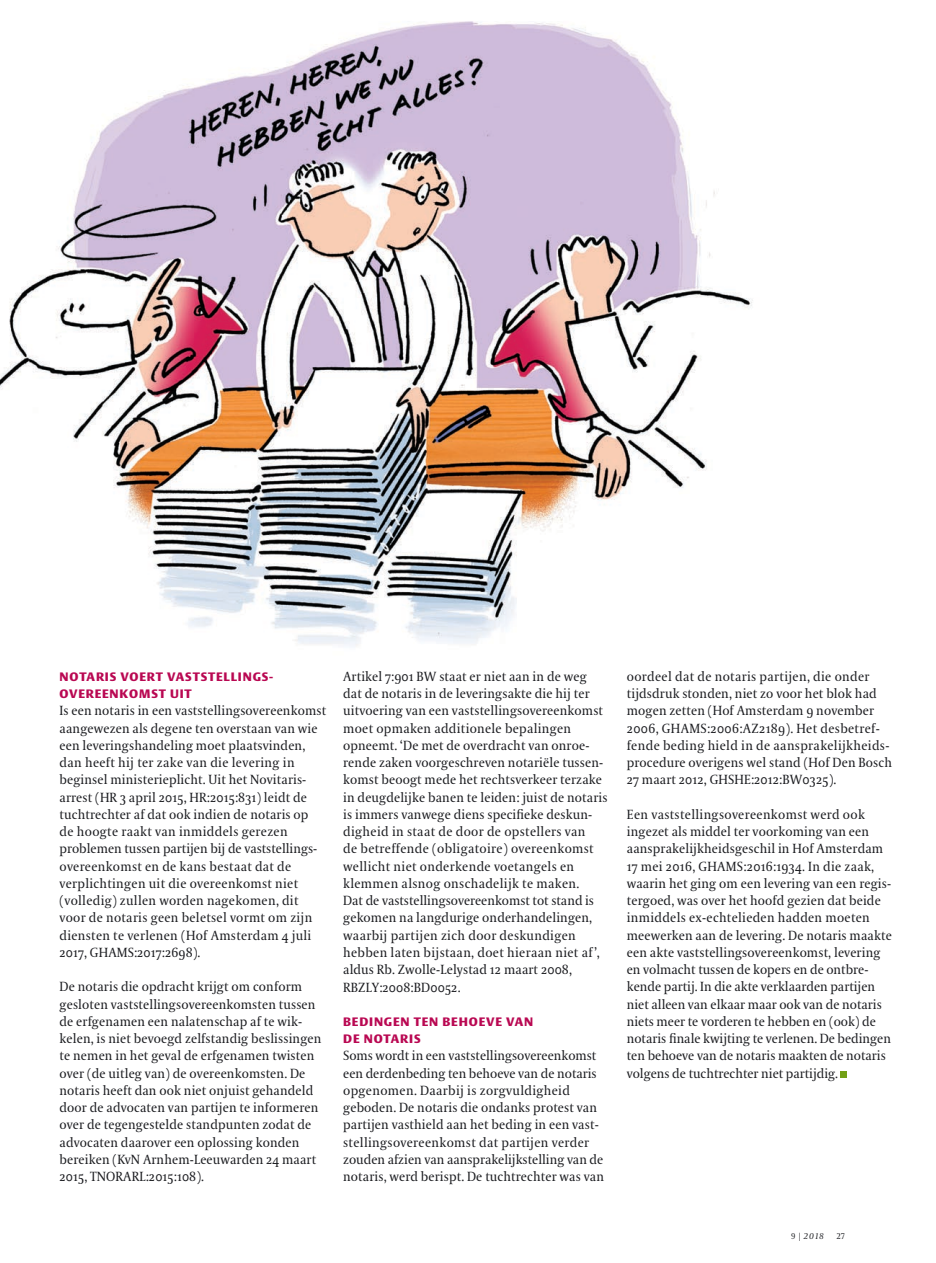
<style>
.page{position:relative;width:936px;height:1263px;background:#fff}
.page>*{position:absolute;margin:0;border:0;box-sizing:border-box;transform-origin:0 0}
.t1{font:13.2px/17.2px "VPRO Coranto";letter-spacing:.01em;color:#1b1c20}
.t2{font:700 12px/17.2px "VPRO Vesta";letter-spacing:.07em;color:#b90852}
.t3{font:italic 8.25px "VPRO Coranto";color:#1b1c20}
.t4{font:8.25px "VPRO Coranto Cn";color:#1b1c20}
.s1{font-family:"VPRO Coranto Cn";font-style:normal}
</style>
<div class="page">
<img style="left:0;top:21px;width:753px;height:625px">
<div style="left:840px;top:1071px;width:7px;height:7px;background:#72a016"></div>
<p class="t2" style="left:60px;top:669px;width:214px">NOTARIS VOERT VASTSTELLINGS-<br>OVEREENKOMST UIT</p>
<p class="t1" style="left:60px;top:702px;width:268px">Is een notaris in een vaststellingsovereenkomst aangewezen als degene ten overstaan van wie een leveringshandeling moet plaatsvinden, dan heeft hij ter zake van die levering in beginsel ministerieplicht. Uit het Novitaris&shy;arrest (HR 3 april 2015, HR:2015:831) leidt de tuchtrechter af dat ook indien de notaris op<br>de hoogte raakt van inmiddels gerezen problemen tussen partijen bij de vaststellings&shy;overeenkomst en de kans bestaat dat de verplichtingen uit die overeenkomst niet (volledig) zullen worden nagekomen, dit voor de notaris geen beletsel vormt om zijn diensten te verlenen (Hof Amsterdam 4 juli 2017, GHAMS:2017:2698).</p>
<p class="t1" style="left:60px;top:978px;width:263px">De notaris die opdracht krijgt om conform gesloten vaststellingsovereenkomsten tussen de erfgenamen een nalatenschap af te wik&shy;kelen, is niet bevoegd zelfstandig beslissingen te nemen in het geval de erfgenamen twisten over (de uitleg van) de overeenkomsten. De notaris heeft dan ook niet onjuist gehandeld door de advocaten van partijen te informeren over de tegengestelde standpunten zodat de advocaten daarover een oplossing konden bereiken (KvN Arnhem-Leeuwarden 24 maart 2015, TNORARL:2015:108).</p>
<p class="t1" style="left:343px;top:668px;width:266px">Artikel 7:901 BW staat er niet aan in de weg dat de notaris in de leveringsakte die hij ter uitvoering van een vaststellingsovereenkomst moet opmaken additionele bepalingen opneemt. ‘De met de overdracht van onroe&shy;rende zaken voorgeschreven notariële tussen&shy;komst beoogt mede het rechtsverkeer terzake in deugdelijke banen te leiden: juist de notaris is immers vanwege diens specifieke deskun&shy;digheid in staat de door de opstellers van<br>de betreffende (obligatoire) overeenkomst wellicht niet onderkende voetangels en klemmen alsnog onschadelijk te maken.<br>Dat de vaststellingsovereenkomst tot stand is gekomen na langdurige onderhandelingen, waarbij partijen zich door deskundigen hebben laten bijstaan, doet hieraan niet af’, aldus Rb. Zwolle-Lelystad 12 maart 2008, RBZLY:2008:BD0052.</p>
<p class="t2" style="left:343px;top:1014px;width:190px">BEDINGEN TEN BEHOEVE VAN<br>DE NOTARIS</p>
<p class="t1" style="left:343px;top:1047px;width:262px">Soms wordt in een vaststellingsovereenkomst een derdenbeding ten behoeve van de notaris opgenomen. Daarbij is zorgvuldigheid geboden. De notaris die ondanks protest van partijen vasthield aan het beding in een vast&shy;stellingsovereenkomst dat partijen verder zouden afzien van aansprakelijkstelling van de notaris, werd berispt. De tuchtrechter was van</p>
<p class="t1" style="left:626px;top:668px;width:267px">oordeel dat de notaris partijen, die onder tijdsdruk stonden, niet zo voor het blok had mogen zetten (Hof Amsterdam 9 november 2006, GHAMS:2006:AZ2189). Het desbetref&shy;fende beding hield in de aansprakelijkheids&shy;procedure overigens wel stand (Hof Den Bosch 27 maart 2012, GHSHE:2012:BW0325).</p>
<p class="t1" style="left:626px;top:806px;width:266px">Een vaststellingsovereenkomst werd ook ingezet als middel ter voorkoming van een aansprakelijkheidsgeschil in Hof Amsterdam 17 mei 2016, GHAMS:2016:1934. In die zaak, waarin het ging om een levering van een regis&shy;tergoed, was over het hoofd gezien dat beide inmiddels ex-echtelieden hadden moeten meewerken aan de levering. De notaris maakte een akte vaststellingsovereenkomst, levering en volmacht tussen de kopers en de ontbre&shy;kende partij. In die akte verklaarden partijen niet alleen van elkaar maar ook van de notaris niets meer te vorderen te hebben en (ook) de notaris finale kwijting te verlenen. De bedingen ten behoeve van de notaris maakten de notaris volgens de tuchtrechter niet partijdig.</p>
<p class="t3" style="left:791px;top:1231px;width:34px"><span class="s1">9 |</span> 2018</p>
<p class="t4" style="left:836px;top:1231px;width:10px">27</p>
</div>
